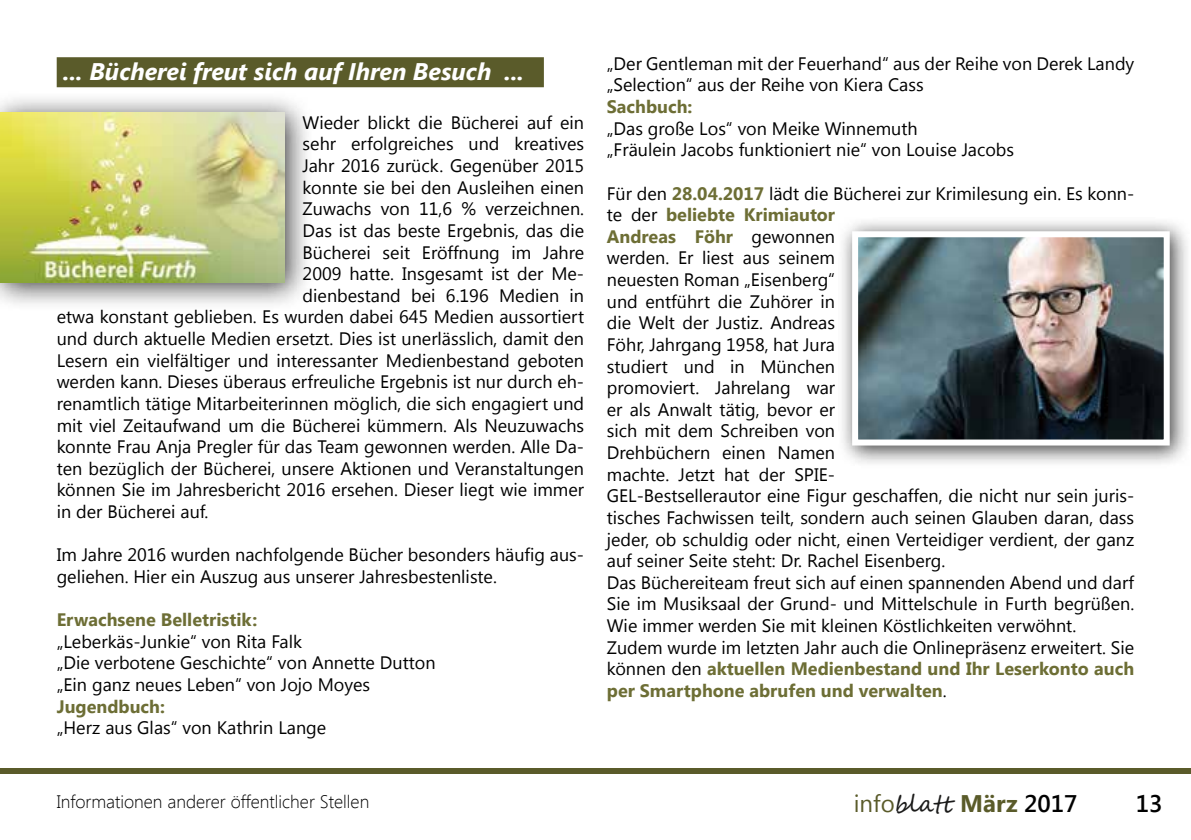
<style>
.page{position:relative;width:1191px;height:840px;background:#fff}
.page>*{position:absolute;margin:0;border:0;box-sizing:border-box;transform-origin:0 0}
.t1{font:italic 700 24px "Segoe UI";color:#fff}
.t2{font:24px "Segoe Script";color:#1b1b1a}
.t3{font:600 24px "Segoe UI";color:#000}
.t4{font:18px/21.6px "Segoe UI";color:#000}
.t5{font:700 18px "Segoe UI";color:#6d6e35}
.t6{font:300 18px "Segoe UI";color:#000}
.s1{font-weight:700;color:#6d6e35}
.s2{font-family:"Segoe UI";color:#5a5b2a}
.s3{font-family:"Segoe UI";font-weight:700;color:#5a5b2a}
.s4{font-family:"Segoe UI";font-weight:600;color:#000}
</style>
<div class="page">
<div style="left:0;top:767px;width:1191px;height:6px;background:#5a5b2a"></div>
<div style="left:57px;top:57px;width:487px;height:30px;background:#5a5b2a"></div>
<div style="left:0;top:91px;width:313px;height:220px;background:#000;opacity:.75"></div>
<img style="left:1px;top:112px;width:284px;height:170px">
<div style="left:837px;top:216px;width:354px;height:252px;background:#000;opacity:.75"></div>
<img style="left:859px;top:238px;width:303px;height:200px">
<div style="left:852px;top:231px;width:317px;height:214px;border:6px solid #fff"></div>
<h1 class="t1" style="left:63px;top:54px;width:462px">... Bücherei freut sich auf Ihren Besuch ...</h1>
<p class="t4" style="left:303px;top:111px;width:283px">Wieder blickt die Bücherei auf ein</p>
<p class="t4" style="left:303px;top:132px;width:283px">sehr erfolgreiches und kreatives</p>
<p class="t4" style="left:303px;top:154px;width:283px">Jahr 2016 zurück. Gegenüber 2015</p>
<p class="t4" style="left:303px;top:176px;width:283px">konnte sie bei den Ausleihen einen</p>
<p class="t4" style="left:303px;top:197px;width:283px">Zuwachs von 11,6 % verzeichnen.</p>
<p class="t4" style="left:303px;top:219px;width:283px">Das ist das beste Ergebnis, das die</p>
<p class="t4" style="left:303px;top:240px;width:283px">Bücherei seit Eröffnung im Jahre</p>
<p class="t4" style="left:303px;top:262px;width:283px">2009 hatte. Insgesamt ist der Me-</p>
<p class="t4" style="left:303px;top:284px;width:283px">dienbestand bei 6.196 Medien in</p>
<p class="t4" style="left:57px;top:305px;width:529px">etwa konstant geblieben. Es wurden dabei 645 Medien aussortiert</p>
<p class="t4" style="left:57px;top:327px;width:529px">und durch aktuelle Medien ersetzt. Dies ist unerlässlich, damit den</p>
<p class="t4" style="left:57px;top:348px;width:529px">Lesern ein vielfältiger und interessanter Medienbestand geboten</p>
<p class="t4" style="left:57px;top:370px;width:529px">werden kann. Dieses überaus erfreuliche Ergebnis ist nur durch eh-</p>
<p class="t4" style="left:57px;top:392px;width:529px">renamtlich tätige Mitarbeiterinnen möglich, die sich engagiert und</p>
<p class="t4" style="left:57px;top:413px;width:529px">mit viel Zeitaufwand um die Bücherei kümmern. Als Neuzuwachs</p>
<p class="t4" style="left:57px;top:435px;width:529px">konnte Frau Anja Pregler für das Team gewonnen werden. Alle Da-</p>
<p class="t4" style="left:57px;top:456px;width:529px">ten bezüglich der Bücherei, unsere Aktionen und Veranstaltungen</p>
<p class="t4" style="left:57px;top:478px;width:529px">können Sie im Jahresbericht 2016 ersehen. Dieser liegt wie immer</p>
<p class="t4" style="left:57px;top:500px;width:153px">in der Bücherei auf.</p>
<p class="t4" style="left:57px;top:543px;width:529px">Im Jahre 2016 wurden nachfolgende Bücher besonders häufig aus&shy;geliehen. Hier ein Auszug aus unserer Jahresbestenliste.</p>
<p class="t5" style="left:57px;top:606px;width:202px">Erwachsene Belletristik:</p>
<p class="t4" style="left:57px;top:629px;width:380px">„Leberkäs-Junkie“ von Rita Falk<br>„Die verbotene Geschichte“ von Annette Dutton „Ein ganz neues Leben“ von Jojo Moyes</p>
<p class="t5" style="left:57px;top:693px;width:110px">Jugendbuch:</p>
<p class="t4" style="left:57px;top:716px;width:271px">„Herz aus Glas“ von Kathrin Lange</p>
<p class="t4" style="left:607px;top:52px;width:529px">„Der Gentleman mit der Feuerhand“ aus der Reihe von Derek Landy „Selection“ aus der Reihe von Kiera Cass</p>
<p class="t5" style="left:607px;top:94px;width:87px">Sachbuch:</p>
<p class="t4" style="left:607px;top:117px;width:409px">„Das große Los“ von Meike Winnemuth<br>„Fräulein Jacobs funktioniert nie“ von Louise Jacobs</p>
<p class="t4" style="left:607px;top:181px;width:529px">Für den <span class="s1">28.04.2017</span> lädt die Bücherei zur Krimilesung ein. Es konn&shy;te der <span class="s1">beliebte Krimiautor<br>Andreas Föhr</span> gewonnen<br>werden. Er liest aus seinem<br>neuesten Roman „Eisenberg“<br>und entführt die Zuhörer in<br>die Welt der Justiz. Andreas<br>Föhr, Jahrgang 1958, hat Jura<br>studiert und in München<br>promoviert. Jahrelang war<br>er als Anwalt tätig, bevor er<br>sich mit dem Schreiben von<br>Drehbüchern einen Namen<br>machte. Jetzt hat der SPIE-<br>GEL-Bestsellerautor eine Figur geschaffen, die nicht nur sein juris&shy;tisches Fachwissen teilt, sondern auch seinen Glauben daran, dass jeder, ob schuldig oder nicht, einen Verteidiger verdient, der ganz auf seiner Seite steht: Dr. Rachel Eisenberg.<br>Das Büchereiteam freut sich auf einen spannenden Abend und darf Sie im Musiksaal der Grund- und Mittelschule in Furth begrüßen.<br>Wie immer werden Sie mit kleinen Köstlichkeiten verwöhnt.<br>Zudem wurde im letzten Jahr auch die Onlinepräsenz erweitert. Sie können den <span class="s1">aktuellen Medienbestand und Ihr Leserkonto auch per Smartphone abrufen und verwalten</span>.</p>
<p class="t6" style="left:57px;top:788px;width:314px">Informationen anderer öffentlicher Stellen</p>
<h1 class="t2" style="left:854px;top:784px;width:225px"><span class="s2">info</span>blatt <span class="s3">März</span> <span class="s4">2017</span></h1>
<h1 class="t3" style="left:1136px;top:786px;width:28px">13</h1>
</div>
